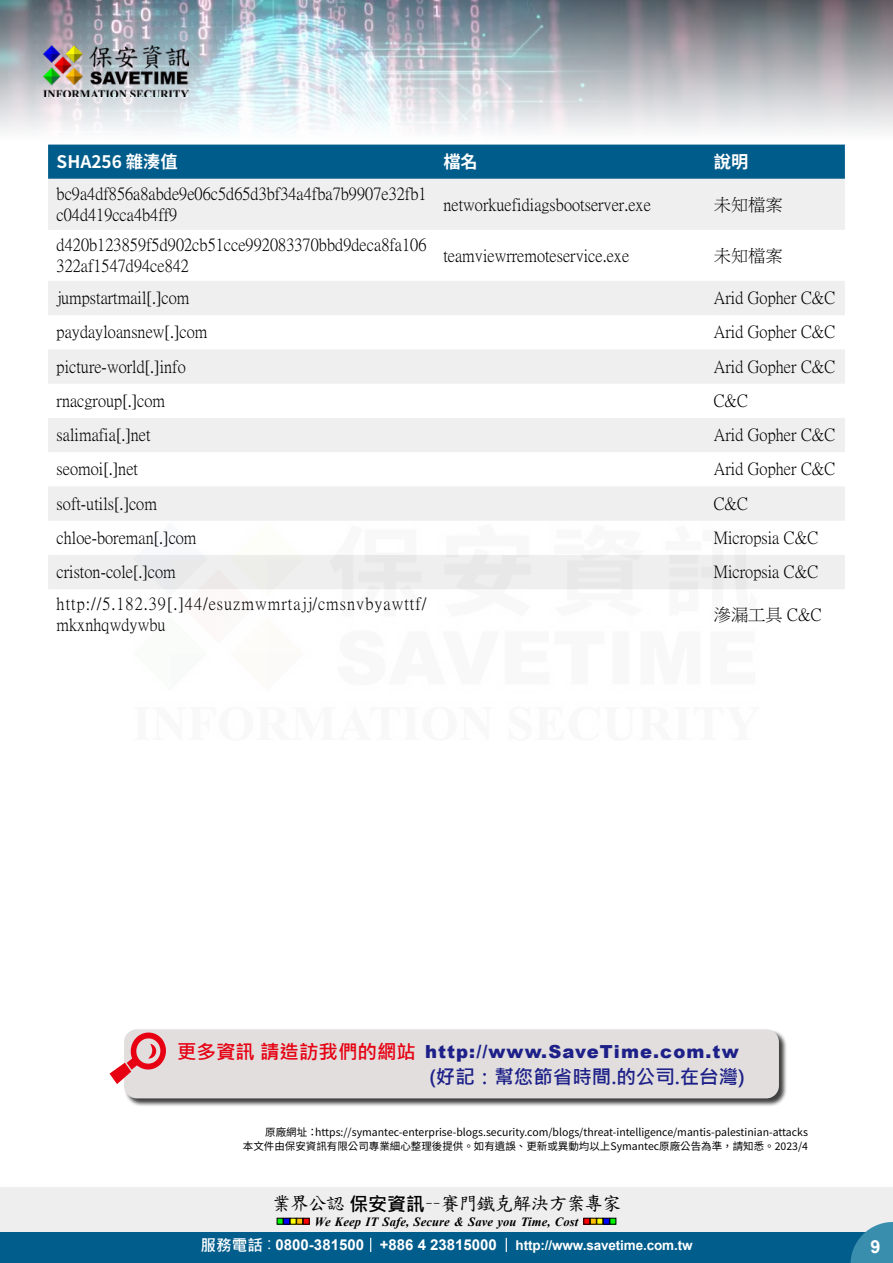
<style>
.page{position:relative;width:893px;height:1263px;background:#fff}
.page>*{position:absolute;margin:0;border:0;box-sizing:border-box;transform-origin:0 0}
.t1{font:700 19.5px "Microsoft Jheng Hei";color:#1d2088}
.t2{font:18.9px "DF Kai Shu SB Estd BF";letter-spacing:-.05em;color:#000}
.t3{font:900 18px "Arial";letter-spacing:.06em;color:#1d2088}
.t4{font:700 18px "Arial";color:#fff}
.t5{font:17.25px/21px "P Ming Li U";color:#000}
.t6{font:17.25px/21px "P Ming Li U";letter-spacing:.06em;color:#000}
.t7{font:700 17.25px "Source Han Sans TW";color:#fff}
.t8{font:700 13.5px "Arial";letter-spacing:-.01em;color:#fff}
.t9{font:italic 700 12.6px "Times New Roman";letter-spacing:.005em;color:#000}
.t10{font:10.5px "Source Han Sans TW";color:#000}
.s1{font-family:"Microsoft Jheng Hei";font-weight:700;font-size:19.5px;color:#e60012}
.s2{font-family:"Microsoft Jheng Hei";font-weight:700}
.s3{font-family:"Microsoft Jheng Hei";font-size:15.6px}
.s4{font-family:"Microsoft Jheng Hei";font-weight:400;font-size:15.6px}
.s5{font-size:15px}
</style>
<div class="page">
<img style="left:0;top:0;width:893px;height:131px">
<div style="left:0;top:1187px;width:893px;height:49px;background:#eee"></div>
<img style="left:44px;top:46px;width:145px;height:51px">
<svg style="left:277px;top:1218px;width:32px;height:6px"></svg>
<svg style="left:584px;top:1218px;width:32px;height:6px"></svg>
<div style="left:0;top:1232px;width:893px;height:31px;background:#015d8c"></div>
<svg style="left:850px;top:1222px;width:43px;height:41px"></svg>
<svg style="left:370px;top:1238px;width:1px;height:14px"></svg>
<svg style="left:506px;top:1238px;width:1px;height:14px"></svg>
<div style="left:48px;top:145px;width:797px;height:34px;background:#005c8b"></div>
<svg style="left:48px;top:179px;width:797px;height:410px;fill:#efefef"></svg>
<div style="left:124px;top:1030px;width:663px;height:77px;background:#000;opacity:.75"></div>
<div style="left:124px;top:1029px;width:655px;height:69px;background:#e1dedd;border-radius:13px"></div>
<svg style="left:110px;top:1030px;width:56px;height:54px"></svg>
<img style="left:134px;top:522px;width:625px;height:68px">
<p class="t7" style="left:57px;top:152px;width:123px">SHA256 雜湊值</p>
<p class="t7" style="left:443px;top:152px;width:36px">檔名</p>
<p class="t7" style="left:714px;top:152px;width:36px">說明</p>
<p class="t5" style="left:57px;top:183px;width:371px">bc9a4df856a8abde9e06c5d65d3bf34a4fba7b9907e32fb1 c04d419cca4b4ff9</p>
<p class="t5" style="left:443px;top:194px;width:209px">networkuefidiagsbootserver.exe</p>
<p class="t5" style="left:714px;top:194px;width:70px">未知檔案</p>
<p class="t5" style="left:57px;top:234px;width:371px">d420b123859f5d902cb51cce992083370bbd9deca8fa106<br>322af1547d94ce842</p>
<p class="t5" style="left:443px;top:245px;width:187px">teamviewrremoteservice.exe</p>
<p class="t5" style="left:714px;top:245px;width:70px">未知檔案</p>
<p class="t5" style="left:57px;top:287px;width:134px">jumpstartmail[.]com</p>
<p class="t5" style="left:714px;top:287px;width:123px">Arid Gopher C&amp;C</p>
<p class="t5" style="left:57px;top:322px;width:152px">paydayloansnew[.]com</p>
<p class="t5" style="left:714px;top:322px;width:123px">Arid Gopher C&amp;C</p>
<p class="t5" style="left:57px;top:356px;width:131px">picture-world[.]info</p>
<p class="t5" style="left:714px;top:356px;width:123px">Arid Gopher C&amp;C</p>
<p class="t5" style="left:57px;top:390px;width:110px">rnacgroup[.]com</p>
<p class="t5" style="left:714px;top:390px;width:36px">C&amp;C</p>
<p class="t5" style="left:57px;top:424px;width:96px">salimafia[.]net</p>
<p class="t5" style="left:714px;top:424px;width:123px">Arid Gopher C&amp;C</p>
<p class="t5" style="left:57px;top:459px;width:83px">seomoi[.]net</p>
<p class="t5" style="left:714px;top:459px;width:123px">Arid Gopher C&amp;C</p>
<p class="t5" style="left:57px;top:493px;width:102px">soft-utils[.]com</p>
<p class="t5" style="left:714px;top:493px;width:36px">C&amp;C</p>
<p class="t5" style="left:57px;top:527px;width:141px">chloe-boreman[.]com</p>
<p class="t5" style="left:714px;top:527px;width:106px">Micropsia C&amp;C</p>
<p class="t5" style="left:57px;top:561px;width:121px">criston-cole[.]com</p>
<p class="t5" style="left:714px;top:561px;width:106px">Micropsia C&amp;C</p>
<p class="t6" style="left:57px;top:594px;width:371px">http://5.182.39[.]44/esuzmwmrtajj/cmsnvbyawttf/ mkxnhqwdywbu</p>
<p class="t5" style="left:714px;top:604px;width:109px">滲漏工具 C&amp;C</p>
<p class="t3" style="left:177px;top:1038px;width:563px"><span class="s1">更多資訊 請造訪我們的網站</span> http://www.SaveTime.com.tw</p>
<p class="t1" style="left:429px;top:1065px;width:318px">(好記：幫您節省時間.的公司.在台灣)</p>
<p class="t10" style="left:265px;top:1126px;width:544px">原廠網址：https://symantec-enterprise-blogs.security.com/blogs/threat-intelligence/mantis-palestinian-attacks</p>
<p class="t10" style="left:243px;top:1140px;width:567px">本文件由保安資訊有限公司專業細心整理後提供。如有遺誤、更新或異動均以上Symantec原廠公告為準，請知悉。2023/4</p>
<p class="t2" style="left:272px;top:1194px;width:351px">業界公認<span class="s2">保安資訊</span>－－賽門鐵克解決方案專家</p>
<p class="t9" style="left:315px;top:1212px;width:265px">We Keep IT Safe, Secure &amp; Save you Time, Cost</p>
<p class="t8" style="left:200px;top:1235px;width:494px"><span class="s3">服務電話</span><span class="s4">：</span><span class="s5">0800-381500 +886 4 23815000</span> http://www.savetime.com.tw</p>
<p class="t4" style="left:870px;top:1234px;width:12px">9</p>
</div>
